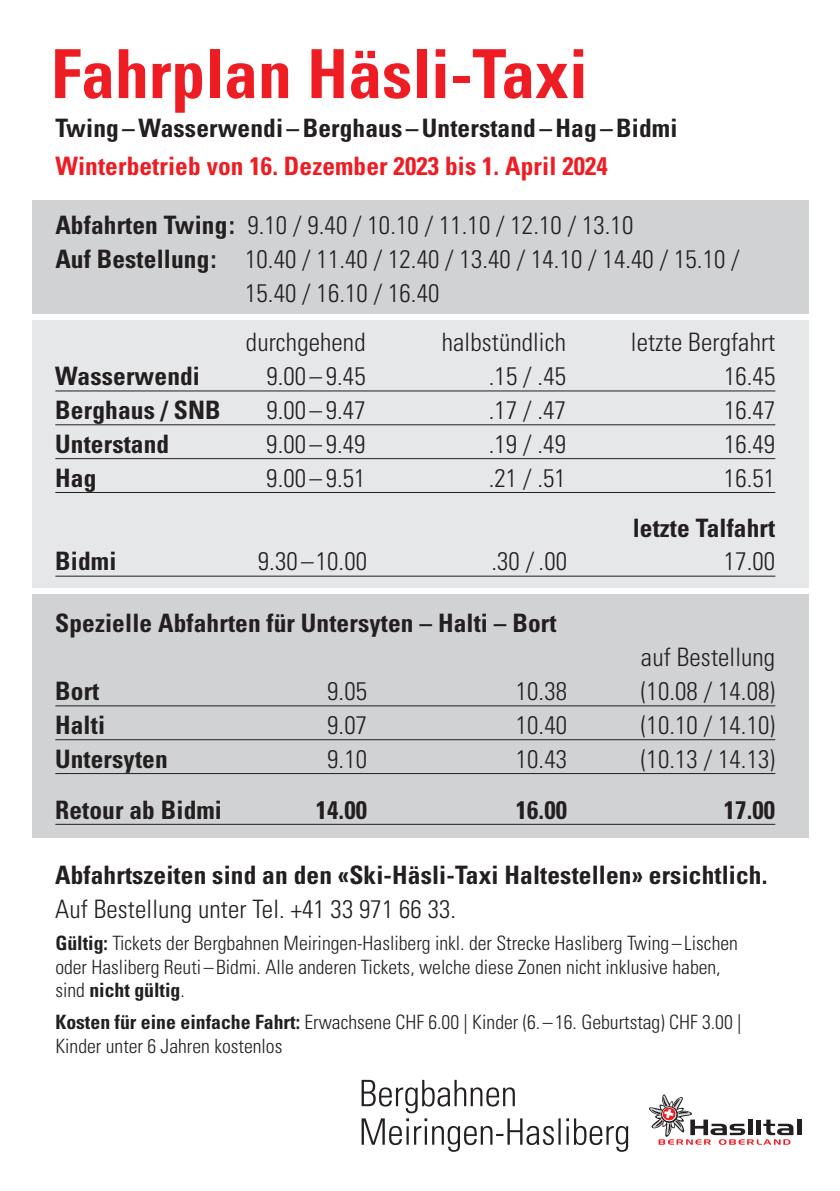
<style>
.page{position:relative;width:840px;height:1191px;background:#fff}
.page>*{position:absolute;margin:0;border:0;box-sizing:border-box;transform-origin:0 0}
.t1{font:700 condensed 67.6px "Univers LT Std";color:#ee1d23}
.t2{font:300 condensed 25.4px "Univers LT Std";letter-spacing:.005em;color:#231f20}
.t3{font:700 condensed 25.4px "Univers LT Std";letter-spacing:.005em;color:#231f20}
.t4{font:700 condensed 25.4px "Univers LT Std";letter-spacing:.005em;color:#ee1d23}
.t5{font:300 condensed 19.8px/23.6px "Univers LT Std";color:#231f20}
.s1{font-weight:700}
</style>
<div class="page">
<div style="left:32px;top:200px;width:775px;height:114px;background:#d1d2d4"></div>
<div style="left:32px;top:594px;width:775px;height:243px;background:#d1d2d4"></div>
<div style="left:33px;top:320px;width:775px;height:268px;background:#e6e7e9"></div>
<hr style="left:55px;top:390px;width:719px;height:1px;background:#231f20">
<hr style="left:55px;top:424px;width:719px;height:1px;background:#231f20">
<hr style="left:55px;top:458px;width:719px;height:1px;background:#231f20">
<hr style="left:55px;top:492px;width:719px;height:1px;background:#231f20">
<hr style="left:55px;top:576px;width:719px;height:1px;background:#231f20">
<hr style="left:55px;top:705px;width:719px;height:1px;background:#231f20">
<hr style="left:55px;top:739px;width:719px;height:1px;background:#231f20">
<hr style="left:55px;top:773px;width:719px;height:1px;background:#231f20">
<hr style="left:55px;top:824px;width:719px;height:1px;background:#231f20">
<div style="left:796px;top:1119px;width:5px;height:16px;background:#231f20"></div>
<svg style="left:649px;top:1094px;width:144px;height:50px"></svg>
<svg style="left:361px;top:1079px;width:267px;height:72px"></svg>
<h1 class="t1" style="left:51px;top:33px;width:538px">Fahrplan Häsli-Taxi</h1>
<p class="t3" style="left:55px;top:112px;width:623px">Twing –Wasserwendi –Berghaus –Unterstand –Hag –Bidmi</p>
<p class="t4" style="left:55px;top:150px;width:553px">Winterbetrieb von 16. Dezember 2023 bis 1. April 2024</p>
<p class="t2" style="left:55px;top:210px;width:579px"><span class="s1">Abfahrten Twing:</span> 9.10 / 9.40 / 10.10 / 11.10 / 12.10 / 13.10</p>
<p class="t2" style="left:55px;top:243px;width:685px"><span class="s1">Auf Bestellung:</span> 10.40 / 11.40 / 12.40 / 13.40 / 14.10 / 14.40 / 15.10 /</p>
<p class="t2" style="left:245px;top:277px;width:196px">15.40 / 16.10 / 16.40</p>
<p class="t2" style="left:246px;top:327px;width:121px">durchgehend</p>
<p class="t2" style="left:441px;top:327px;width:126px">halbstündlich</p>
<p class="t2" style="left:630px;top:327px;width:146px">letzte Bergfahrt</p>
<p class="t3" style="left:55px;top:361px;width:146px">Wasserwendi</p>
<p class="t2" style="left:266px;top:361px;width:101px">9.00 – 9.45</p>
<p class="t2" style="left:488px;top:361px;width:79px">.15 / .45</p>
<p class="t2" style="left:723px;top:361px;width:53px">16.45</p>
<p class="t3" style="left:55px;top:394px;width:167px">Berghaus / SNB</p>
<p class="t2" style="left:266px;top:395px;width:101px">9.00 – 9.47</p>
<p class="t2" style="left:488px;top:395px;width:79px">.17 / .47</p>
<p class="t2" style="left:723px;top:395px;width:53px">16.47</p>
<p class="t3" style="left:55px;top:428px;width:115px">Unterstand</p>
<p class="t2" style="left:266px;top:429px;width:101px">9.00 – 9.49</p>
<p class="t2" style="left:488px;top:429px;width:79px">.19 / .49</p>
<p class="t2" style="left:723px;top:429px;width:53px">16.49</p>
<p class="t3" style="left:55px;top:462px;width:43px">Hag</p>
<p class="t2" style="left:266px;top:462px;width:101px">9.00 – 9.51</p>
<p class="t2" style="left:488px;top:462px;width:79px">.21 / .51</p>
<p class="t2" style="left:723px;top:462px;width:53px">16.51</p>
<p class="t3" style="left:632px;top:512px;width:144px">letzte Talfahrt</p>
<p class="t3" style="left:55px;top:546px;width:63px">Bidmi</p>
<p class="t2" style="left:258px;top:546px;width:111px">9.30 –10.00</p>
<p class="t2" style="left:491px;top:546px;width:77px">.30 / .00</p>
<p class="t2" style="left:723px;top:546px;width:53px">17.00</p>
<p class="t3" style="left:55px;top:608px;width:502px">Spezielle Abfahrten für Untersyten – Halti – Bort</p>
<p class="t2" style="left:640px;top:642px;width:136px">auf Bestellung</p>
<p class="t3" style="left:55px;top:675px;width:46px">Bort</p>
<p class="t2" style="left:327px;top:676px;width:41px">9.05</p>
<p class="t2" style="left:515px;top:676px;width:53px">10.38</p>
<p class="t2" style="left:640px;top:676px;width:136px">(10.08 / 14.08)</p>
<p class="t3" style="left:55px;top:709px;width:51px">Halti</p>
<p class="t2" style="left:327px;top:709px;width:41px">9.07</p>
<p class="t2" style="left:515px;top:709px;width:53px">10.40</p>
<p class="t2" style="left:640px;top:709px;width:136px">(10.10 / 14.10)</p>
<p class="t3" style="left:55px;top:743px;width:114px">Untersyten</p>
<p class="t2" style="left:327px;top:743px;width:41px">9.10</p>
<p class="t2" style="left:515px;top:743px;width:53px">10.43</p>
<p class="t2" style="left:640px;top:743px;width:136px">(10.13 / 14.13)</p>
<p class="t3" style="left:55px;top:794px;width:168px">Retour ab Bidmi</p>
<p class="t3" style="left:315px;top:794px;width:53px">14.00</p>
<p class="t3" style="left:515px;top:794px;width:53px">16.00</p>
<p class="t3" style="left:723px;top:794px;width:53px">17.00</p>
<p class="t3" style="left:55px;top:859px;width:713px">Abfahrtszeiten sind an den «Ski-Häsli-Taxi Haltestellen» ersichtlich.</p>
<p class="t2" style="left:55px;top:894px;width:402px">Auf Bestellung unter Tel. +41 33 971 66 33.</p>
<p class="t5" style="left:55px;top:931px;width:683px"><span class="s1">Gültig:</span> Tickets der Bergbahnen Meiringen-Hasliberg inkl. der Strecke Hasliberg Twing–Lischen oder Hasliberg Reuti–Bidmi. Alle anderen Tickets, welche diese Zonen nicht inklusive haben, sind <span class="s1">nicht gültig</span>.</p>
<p class="t5" style="left:55px;top:1010px;width:687px"><span class="s1">Kosten für eine einfache Fahrt:</span> Erwachsene CHF 6.00 | Kinder (6.–16. Geburtstag) CHF 3.00 |<br>Kinder unter 6 Jahren kostenlos</p>
</div>
